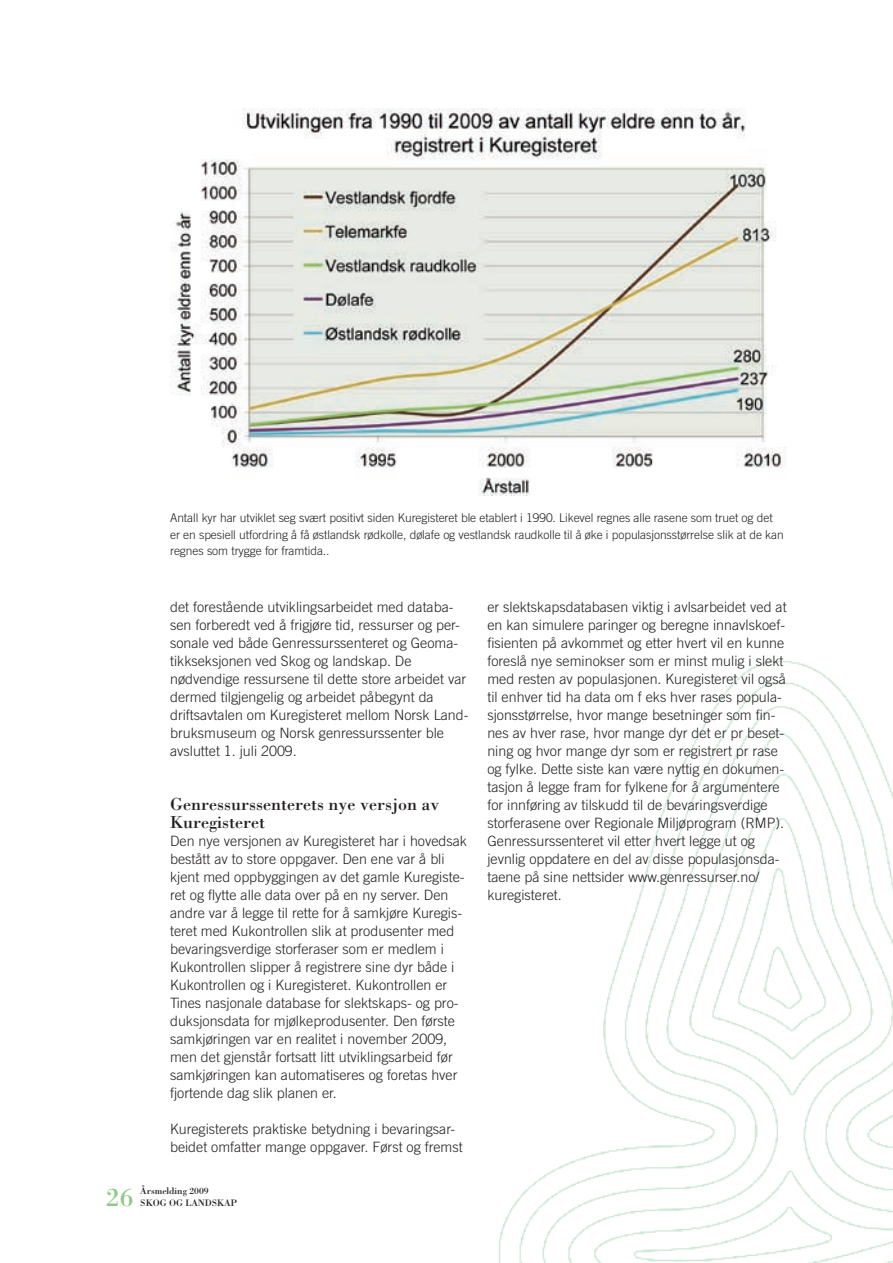
<style>
.page{position:relative;width:893px;height:1263px;background:#fff}
.page>*{position:absolute;margin:0;border:0;box-sizing:border-box;transform-origin:0 0}
.t1{font:27px "Bodoni";color:#92c889}
.t2{font:18px/18px "Bodoni";color:#231f20}
.t3{font:300 14.25px/18px "Trade Gothic";color:#231f20}
.t4{font:300 12px/16.5px "Trade Gothic";letter-spacing:-.005em;color:#231f20}
.t5{font:9.75px/12px "Bodoni";letter-spacing:-.005em;color:#231f20}
</style>
<div class="page">
<img style="left:499px;top:661px;width:394px;height:602px">
<img style="left:170px;top:108px;width:617px;height:388px">
<p class="t4" style="left:170px;top:509px;width:615px">Antall kyr har utviklet seg svært positivt siden Kuregisteret ble etablert i 1990. Likevel regnes alle rasene som truet og det er en spesiell utfordring å få østlandsk rødkolle, dølafe og vestlandsk raudkolle til å øke i populasjonsstørrelse slik at de kan regnes som trygge for framtida..</p>
<p class="t3" style="left:170px;top:598px;width:300px">det forestående utviklingsarbeidet med databa&shy;sen forberedt ved å frigjøre tid, ressurser og per&shy;sonale ved både Genressurssenteret og Geoma&shy;tikkseksjonen ved Skog og landskap. De nødvendige ressursene til dette store arbeidet var dermed tilgjengelig og arbeidet påbegynt da driftsavtalen om Kuregisteret mellom Norsk Land&shy;bruksmuseum og Norsk genressurssenter ble avsluttet 1. juli 2009.</p>
<p class="t2" style="left:170px;top:795px;width:271px">Genressurssenterets nye versjon av<br>Kuregisteret</p>
<p class="t3" style="left:170px;top:832px;width:298px">Den nye versjonen av Kuregisteret har i hovedsak bestått av to store oppgaver. Den ene var å bli kjent med oppbyggingen av det gamle Kuregiste&shy;ret og flytte alle data over på en ny server. Den andre var å legge til rette for å samkjøre Kuregis&shy;teret med Kukontrollen slik at produsenter med bevaringsverdige storferaser som er medlem i Kukontrollen slipper å registrere sine dyr både i Kukontrollen og i Kuregisteret. Kukontrollen er Tines nasjonale database for slektskaps- og pro&shy;duksjonsdata for mjølkeprodusenter. Den første samkjøringen var en realitet i november 2009, men det gjenstår fortsatt litt utviklingsarbeid før samkjøringen kan automatiseres og foretas hver fjortende dag slik planen er.</p>
<p class="t3" style="left:170px;top:1120px;width:294px">Kuregisterets praktiske betydning i bevaringsar&shy;beidet omfatter mange oppgaver. Først og fremst</p>
<p class="t5" style="left:140px;top:1185px;width:98px">Årsmelding 2009<br>Skog og lands kap</p>
<p class="t1" style="left:106px;top:1181px;width:28px">26</p>
<p class="t3" style="left:487px;top:598px;width:301px">er slektskapsdatabasen viktig i avlsarbeidet ved at en kan simulere paringer og beregne innavlskoef&shy;fisienten på avkommet og etter hvert vil en kunne foreslå nye seminokser som er minst mulig i slekt med resten av populasjonen. Kuregisteret vil også til enhver tid ha data om f eks hver rases popula&shy;sjonsstørrelse, hvor mange besetninger som fin&shy;nes av hver rase, hvor mange dyr det er pr beset&shy;ning og hvor mange dyr som er registrert pr rase og fylke. Dette siste kan være nyttig en dokumen&shy;tasjon å legge fram for fylkene for å argumentere for innføring av tilskudd til de bevaringsverdige storferasene over Regionale Miljøprogram (RMP).<br>Genressurssenteret vil etter hvert legge ut og jevnlig oppdatere en del av disse populasjonsda&shy;taene på sine nettsider www.genressurser.no/ kuregisteret.</p>
</div>
